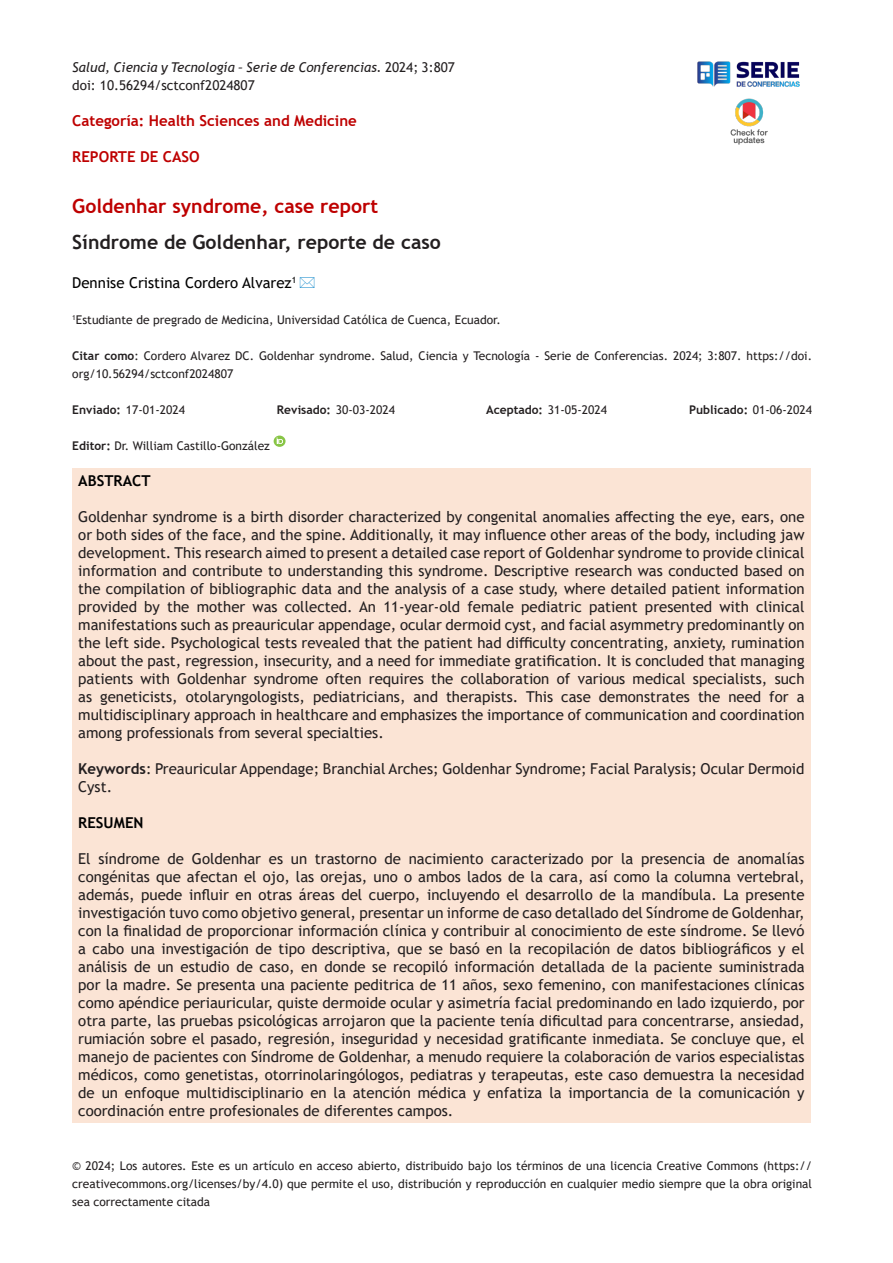
<style>
.page{position:relative;width:893px;height:1263px;background:#fff}
.page>*{position:absolute;margin:0;border:0;box-sizing:border-box;transform-origin:0 0}
.t1{font:700 19.5px "Trebuchet MS";color:#231f20}
.t2{font:700 19.5px "Trebuchet MS";color:#be0000}
.t3{font:15px/18px "Trebuchet MS";color:#231f20;text-align:justify}
.t4{font:700 15px "Trebuchet MS";color:#be0000}
.t5{font:15px "Trebuchet MS";color:#000}
.Heading_1{font:700 15px "Trebuchet MS";color:#000}
.t6{font:italic 13.5px "Trebuchet MS";color:#231f20}
.t7{font:13.5px "Trebuchet MS";color:#231f20}
.t8{font:12px/18px "Trebuchet MS";color:#231f20;text-align:justify}
.t9{font:700 12px "Trebuchet MS";color:#231f20}
.s1{font-style:normal}
.s2{font-weight:700}
.s3{font-weight:400}
</style>
<div class="page">
<img style="left:697px;top:61px;width:103px;height:26px">
<img style="left:730px;top:98px;width:38px;height:47px">
<div style="left:72px;top:468px;width:739px;height:654px;background:#fbe4d5"></div>
<svg style="left:274px;top:436px;width:12px;height:11px"></svg>
<p class="t6" style="left:72px;top:59px;width:384px">Salud, Ciencia y Tecnología – Serie de Conferencias. <span class="s1">2024; 3:807</span></p>
<p class="t7" style="left:72px;top:77px;width:184px">doi: 10.56294/sctconf2024807</p>
<p class="t4" style="left:72px;top:111px;width:286px">Categoría: Health Sciences and Medicine</p>
<p class="t4" style="left:72px;top:147px;width:129px">REPORTE DE CASO</p>
<p class="t2" style="left:72px;top:194px;width:307px">Goldenhar syndrome, case report</p>
<p class="t1" style="left:72px;top:229px;width:370px">Síndrome de Goldenhar, reporte de caso</p>
<p class="t5" style="left:72px;top:273px;width:225px">Dennise Cristina Cordero Alvarez<sup>1</sup></p>
<p class="t8" style="left:72px;top:311px;width:430px"><sup>1</sup>Estudiante de pregrado de Medicina, Universidad Católica de Cuenca, Ecuador.</p>
<p class="t8" style="left:72px;top:347px;width:741px"><span class="s2">Citar como</span>: Cordero Alvarez DC. Goldenhar syndrome. Salud, Ciencia y Tecnología - Serie de Conferencias. 2024; 3:807. https://doi. org/10.56294/sctconf2024807</p>
<p class="t8" style="left:72px;top:401px;width:114px"><span class="s2">Enviado:</span> 17-01-2024</p>
<p class="t8" style="left:277px;top:401px;width:120px"><span class="s2">Revisado:</span> 30-03-2024</p>
<p class="t8" style="left:486px;top:401px;width:122px"><span class="s2">Aceptado:</span> 31-05-2024</p>
<p class="t9" style="left:689px;top:402px;width:124px">Publicado: <span class="s3">01-06-2024</span></p>
<p class="t8" style="left:72px;top:437px;width:199px"><span class="s2">Editor:</span> Dr. William Castillo-González</p>
<p class="Heading_1" style="left:78px;top:471px;width:74px">ABSTRACT</p>
<p class="t3" style="left:78px;top:508px;width:728px">Goldenhar syndrome is a birth disorder characterized by congenital anomalies affecting the eye, ears, one or both sides of the face, and the spine. Additionally, it may influence other areas of the body, including jaw development. This research aimed to present a detailed case report of Goldenhar syndrome to provide clinical information and contribute to understanding this syndrome. Descriptive research was conducted based on the compilation of bibliographic data and the analysis of a case study, where detailed patient information provided by the mother was collected. An 11-year-old female pediatric patient presented with clinical manifestations such as preauricular appendage, ocular dermoid cyst, and facial asymmetry predominantly on the left side. Psychological tests revealed that the patient had difficulty concentrating, anxiety, rumination about the past, regression, insecurity, and a need for immediate gratification. It is concluded that managing patients with Goldenhar syndrome often requires the collaboration of various medical specialists, such as geneticists, otolaryngologists, pediatricians, and therapists. This case demonstrates the need for a multidisciplinary approach in healthcare and emphasizes the importance of communication and coordination among professionals from several specialties.</p>
<p class="t3" style="left:78px;top:760px;width:728px"><span class="s2">Keywords</span>: Preauricular Appendage; Branchial Arches; Goldenhar Syndrome; Facial Paralysis; Ocular Dermoid<br>Cyst.</p>
<p class="Heading_1" style="left:78px;top:813px;width:67px">RESUMEN</p>
<p class="t3" style="left:78px;top:850px;width:728px">El síndrome de Goldenhar es un trastorno de nacimiento caracterizado por la presencia de anomalías congénitas que afectan el ojo, las orejas, uno o ambos lados de la cara, así como la columna vertebral, además, puede influir en otras áreas del cuerpo, incluyendo el desarrollo de la mandíbula. La presente investigación tuvo como objetivo general, presentar un informe de caso detallado del Síndrome de Goldenhar, con la finalidad de proporcionar información clínica y contribuir al conocimiento de este síndrome. Se llevó a cabo una investigación de tipo descriptiva, que se basó en la recopilación de datos bibliográficos y el análisis de un estudio de caso, en donde se recopiló información detallada de la paciente suministrada por la madre. Se presenta una paciente peditrica de 11 años, sexo femenino, con manifestaciones clínicas como apéndice periauricular, quiste dermoide ocular y asimetría facial predominando en lado izquierdo, por otra parte, las pruebas psicológicas arrojaron que la paciente tenía dificultad para concentrarse, ansiedad, rumiación sobre el pasado, regresión, inseguridad y necesidad gratificante inmediata. Se concluye que, el manejo de pacientes con Síndrome de Goldenhar, a menudo requiere la colaboración de varios especialistas médicos, como genetistas, otorrinolaringólogos, pediatras y terapeutas, este caso demuestra la necesidad de un enfoque multidisciplinario en la atención médica y enfatiza la importancia de la comunicación y coordinación entre profesionales de diferentes campos.</p>
<p class="t8" style="left:72px;top:1157px;width:741px">© 2024; Los autores. Este es un artículo en acceso abierto, distribuido bajo los términos de una licencia Creative Commons (https:// creativecommons.org/licenses/by/4.0) que permite el uso, distribución y reproducción en cualquier medio siempre que la obra original sea correctamente citada</p>
</div>
